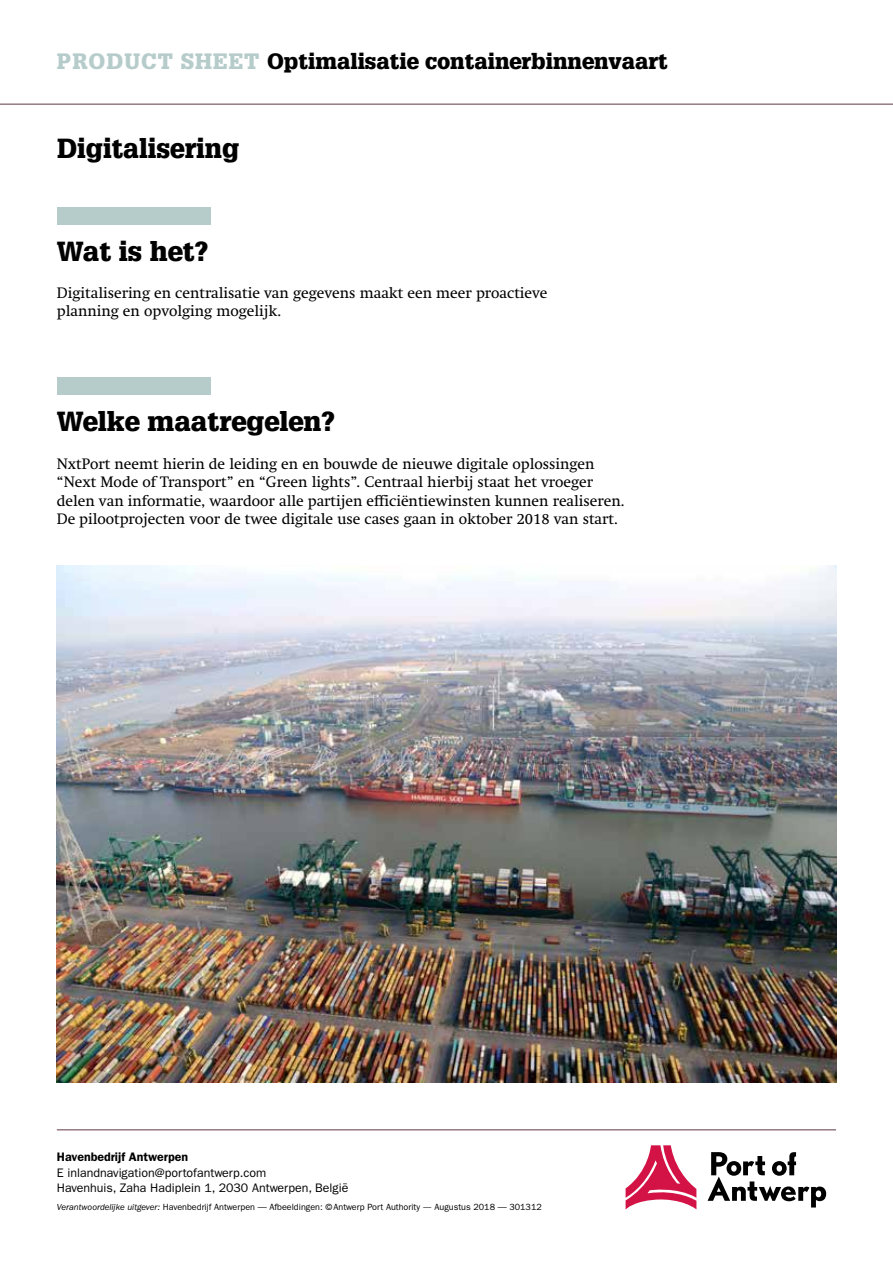
<style>
.page{position:relative;width:893px;height:1263px;background:#fff}
.page>*{position:absolute;margin:0;border:0;box-sizing:border-box;transform-origin:0 0}
.t1{font:900 27px "Glypha LT Std";color:#000}
.t2{font:900 27px "Glypha LT Std";color:#000;scale:.96 1}
.t3{font:900 21.75px "Glypha LT Std";color:#000}
.t4{font:15px/18.3px "Swift";color:#000}
.t5{font:12.3px/15.8px "ITC Franklin Gothic Std";color:#000}
.t6{font:600 12.3px "ITC Franklin Gothic Std";color:#000}
.t7{font:9px "ITC Franklin Gothic Std";color:#000}
.s1{color:#b6cccb}
.s2{font-style:italic}
</style>
<div class="page">
<hr style="left:0;top:104px;width:893px;height:1px;background:#5f3844">
<hr style="left:57px;top:1129px;width:779px;height:1px;background:#5f3844">
<svg style="left:626px;top:1145px;width:70px;height:64px"></svg>
<svg style="left:707px;top:1152px;width:119px;height:55px"></svg>
<div style="left:57px;top:207px;width:154px;height:17px;background:#b6cccb"></div>
<div style="left:57px;top:378px;width:154px;height:17px;background:#b6cccb"></div>
<img style="left:56px;top:566px;width:780px;height:516px">
<h2 class="t3" style="left:57px;top:48px;width:612px"><span class="s1">PRODUCT SHEET</span> Optimalisatie containerbinnenvaart</h2>
<h1 class="t2" style="left:57px;top:132px;width:191px">Digitalisering</h1>
<h1 class="t1" style="left:57px;top:235px;width:153px">Wat is het?</h1>
<p class="t4" style="left:57px;top:284px;width:492px">Digitalisering en centralisatie van gegevens maakt een meer proactieve planning en opvolging mogelijk.</p>
<h1 class="t1" style="left:57px;top:405px;width:280px">Welke maatregelen?</h1>
<p class="t4" style="left:57px;top:455px;width:569px">NxtPort neemt hierin de leiding en en bouwde de nieuwe digitale oplossingen “Next Mode of Transport” en “Green lights”. Centraal hierbij staat het vroeger delen van informatie, waardoor alle partijen efficiëntiewinsten kunnen realiseren.<br>De pilootprojecten voor de twee digitale use cases gaan in oktober 2018 van start.</p>
<p class="t6" style="left:57px;top:1149px;width:133px">Havenbedrijf Antwerpen</p>
<p class="t5" style="left:57px;top:1164px;width:293px">E inlandnavigation@portofantwerp.com<br>Havenhuis, Zaha Hadiplein 1, 2030 Antwerpen, België</p>
<p class="t7" style="left:57px;top:1201px;width:486px"><span class="s2">Verantwoordelijke uitgever:</span> Havenbedrijf Antwerpen — Afbeeldingen: ©Antwerp Port Authority <span class="s2">—</span> Augustus 2018 — 301312</p>
</div>
